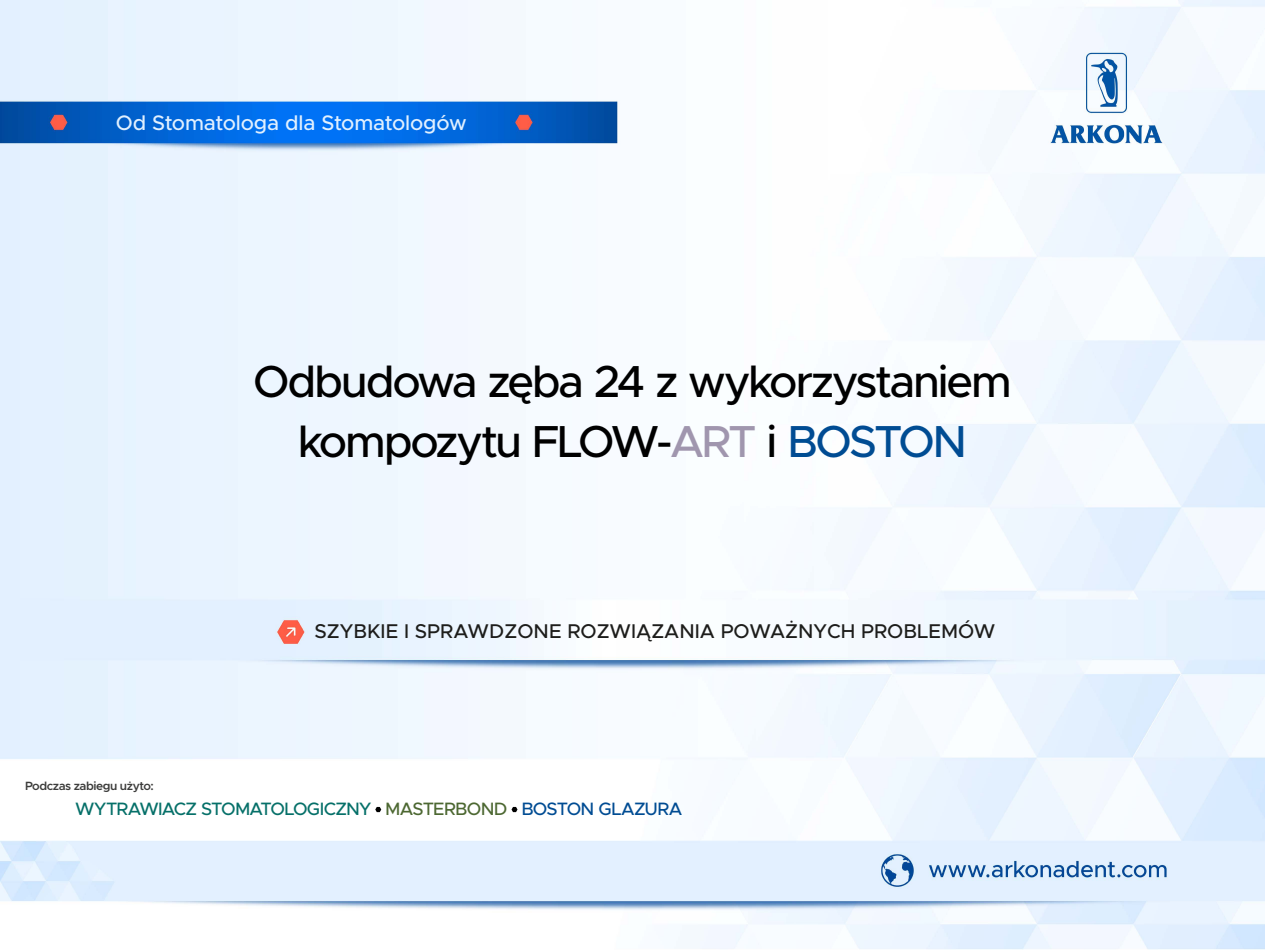
<style>
.page{position:relative;width:1265px;height:950px;background:#fff}
.page>*{position:absolute;margin:0;border:0;box-sizing:border-box;transform-origin:0 0}
.t1{font:500 45px/60px "Metropolis";letter-spacing:-.055em;color:#000;text-align:center}
.t2{font:500 21px "Metropolis";letter-spacing:-.01em;color:#e1f0ff}
.t3{font:500 20px "Metropolis";color:#1d1d1b}
.t4{font:500 18px "Metropolis";letter-spacing:-.045em;color:#067069}
.t5{font:600 12px "Metropolis";letter-spacing:-.035em;color:#3c3c3b}
.s1{color:#a096ae}
.s2{color:#004c93}
.s3{color:#4d6832}
</style>
<div class="page">
<img style="left:0;top:0;width:1265px;height:950px">
<svg style="left:375px;top:807px;width:6px;height:5px"></svg>
<svg style="left:512px;top:807px;width:6px;height:5px"></svg>
<p class="t2" style="left:116px;top:110px;width:352px">Od Stomatologa dla Stomatologów</p>
<p class="t1" style="left:253px;top:352px;width:760px">Odbudowa zęba 24 z wykorzystaniem kompozytu FLOW-<span class="s1">ART</span> i <span class="s2">BOSTON</span></p>
<p class="t3" style="left:314px;top:619px;width:683px">SZYBKIE I SPRAWDZONE ROZWIĄZANIA POWAŻNYCH PROBLEMÓW</p>
<p class="t5" style="left:25px;top:778px;width:130px">Podczas zabiegu użyto:</p>
<p class="t4" style="left:75px;top:798px;width:609px">WYTRAWIACZ STOMATOLOGICZNY <span class="s3">MASTERBOND</span> <span class="s2">BOSTON GLAZURA</span></p>
</div>
